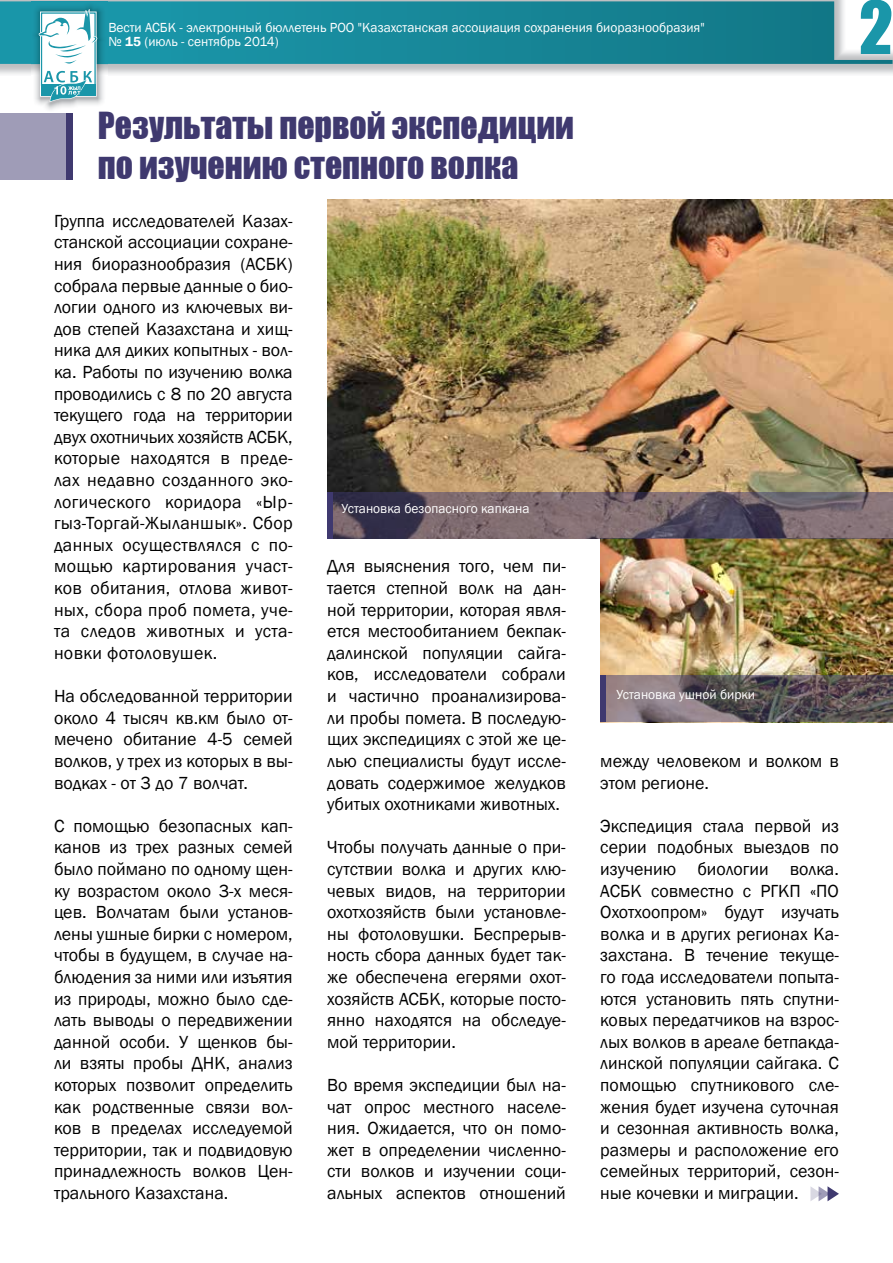
<style>
.page{position:relative;width:893px;height:1263px;background:#fff}
.page>*{position:absolute;margin:0;border:0;box-sizing:border-box;transform-origin:0 0}
.t1{font:66px "Impact Kaz AVTU";color:#1a96a9}
.t2{font:33px/39.6px "Impact Kaz AVTU";color:#3f396f}
.t3{font:18px/21.6px "Franklin Gothic";color:#000;text-align:justify}
.t4{font:13.5px/13.5px "Franklin Gothic";color:#fff}
.s1{font-weight:600}
</style>
<div class="page">
<svg style="left:0;top:1px;width:892px;height:63px;background:#268f9f"></svg>
<img style="left:32px;top:2px;width:76px;height:108px">
<div style="left:42px;top:13px;width:53px;height:72px;background:#fff"></div>
<svg style="left:38px;top:9px;width:60px;height:55px"></svg>
<div style="left:41px;top:84px;width:55px;height:12px;background:#1a96a9"></div>
<svg style="left:44px;top:71px;width:48px;height:32px"></svg>
<div style="left:1px;top:113px;width:72px;height:67px;background:#9f9cb7"></div>
<div style="left:66px;top:113px;width:7px;height:67px;background:#3f396f"></div>
<img style="left:327px;top:200px;width:566px;height:292px">
<img style="left:600px;top:539px;width:293px;height:136px">
<svg style="left:333px;top:492px;width:560px;height:47px;background:#6a5c67"></svg>
<svg style="left:606px;top:675px;width:287px;height:47px;background:#695f63"></svg>
<div style="left:327px;top:492px;width:6px;height:47px;background:#3f396f"></div>
<div style="left:600px;top:675px;width:6px;height:47px;background:#3f396f"></div>
<svg style="left:810px;top:1186px;width:29px;height:15px"></svg>
<p class="t4" style="left:108px;top:21px;width:598px">Вести АСБК - электронный бюллетень РОО "Казахстанская ассоциация сохранения биоразнообразия" № <span class="s1">15</span> (июль - сентябрь 2014)</p>
<h1 class="t1" style="left:859px;top:-11px;width:35px">2</h1>
<h2 class="t2" style="left:98px;top:106px;width:478px">Результаты первой экспедиции по изучению степного волка</h2>
<p class="t3" style="left:54px;top:210px;width:240px">Группа исследователей Казах&shy;станской ассоциации сохране&shy;ния биоразнообразия (АСБК) собрала первые данные о био&shy;логии одного из ключевых ви&shy;дов степей Казахстана и хищ&shy;ника для диких копытных - вол&shy;ка. Работы по изучению волка проводились с 8 по 20 августа текущего года на территории двух охотничьих хозяйств АСБК, которые находятся в преде&shy;лах недавно созданного эко&shy;логического коридора «Ыр&shy;гыз-Торгай-Жыланшык». Сбор данных осуществлялся с по&shy;мощью картирования участ&shy;ков обитания, отлова живот&shy;ных, сбора проб помета, уче&shy;та следов животных и уста&shy;новки фотоловушек.</p>
<p class="t3" style="left:54px;top:686px;width:240px">На обследованной территории около 4 тысяч кв.км было от&shy;мечено обитание 4-5 семей волков, у трех из которых в вы&shy;водках - от 3 до 7 волчат.</p>
<p class="t3" style="left:54px;top:815px;width:240px">С помощью безопасных кап&shy;канов из трех разных семей было поймано по одному щен&shy;ку возрастом около 3-х меся&shy;цев. Волчатам были установ&shy;лены ушные бирки с номером, чтобы в будущем, в случае на&shy;блюдения за ними или изъятия из природы, можно было сде&shy;лать выводы о передвижении данной особи. У щенков бы&shy;ли взяты пробы ДНК, анализ которых позволит определить как родственные связи вол&shy;ков в пределах исследуемой территории, так и подвидовую принадлежность волков Цен&shy;трального Казахстана.</p>
<p class="t4" style="left:342px;top:502px;width:190px">Установка безопасного капкана</p>
<p class="t3" style="left:327px;top:556px;width:240px">Для выяснения того, чем пи&shy;тается степной волк на дан&shy;ной территории, которая явля&shy;ется местообитанием бекпак&shy;далинской популяции сайга&shy;ков, исследователи собрали и частично проанализирова&shy;ли пробы помета. В последую&shy;щих экспедициях с этой же це&shy;лью специалисты будут иссле&shy;довать содержимое желудков убитых охотниками животных.</p>
<p class="t3" style="left:327px;top:837px;width:240px">Чтобы получать данные о при&shy;сутствии волка и других клю&shy;чевых видов, на территории охотхозяйств были установле&shy;ны фотоловушки. Беспрерыв&shy;ность сбора данных будет так&shy;же обеспечена егерями охот&shy;хозяйств АСБК, которые посто&shy;янно находятся на обследуе&shy;мой территории.</p>
<p class="t3" style="left:327px;top:1074px;width:240px">Во время экспедиции был на&shy;чат опрос местного населе&shy;ния. Ожидается, что он помо&shy;жет в определении численно&shy;сти волков и изучении соци&shy;альных аспектов отношений</p>
<p class="t4" style="left:617px;top:688px;width:140px">Установка ушной бирки</p>
<p class="t3" style="left:600px;top:750px;width:240px">между человеком и волком в этом регионе.</p>
<p class="t3" style="left:600px;top:815px;width:240px">Экспедиция стала первой из серии подобных выездов по изучению биологии волка.<br>АСБК совместно с РГКП «ПО Охотхоопром» будут изучать волка и в других регионах Ка&shy;захстана. В течение текуще&shy;го года исследователи попыта&shy;ются установить пять спутни&shy;ковых передатчиков на взрос&shy;лых волков в ареале бетпакда&shy;линской популяции сайгака. С помощью спутникового сле&shy;жения будет изучена суточная и сезонная активность волка, размеры и расположение его семейных территорий, сезон&shy;ные кочевки и миграции.</p>
</div>
